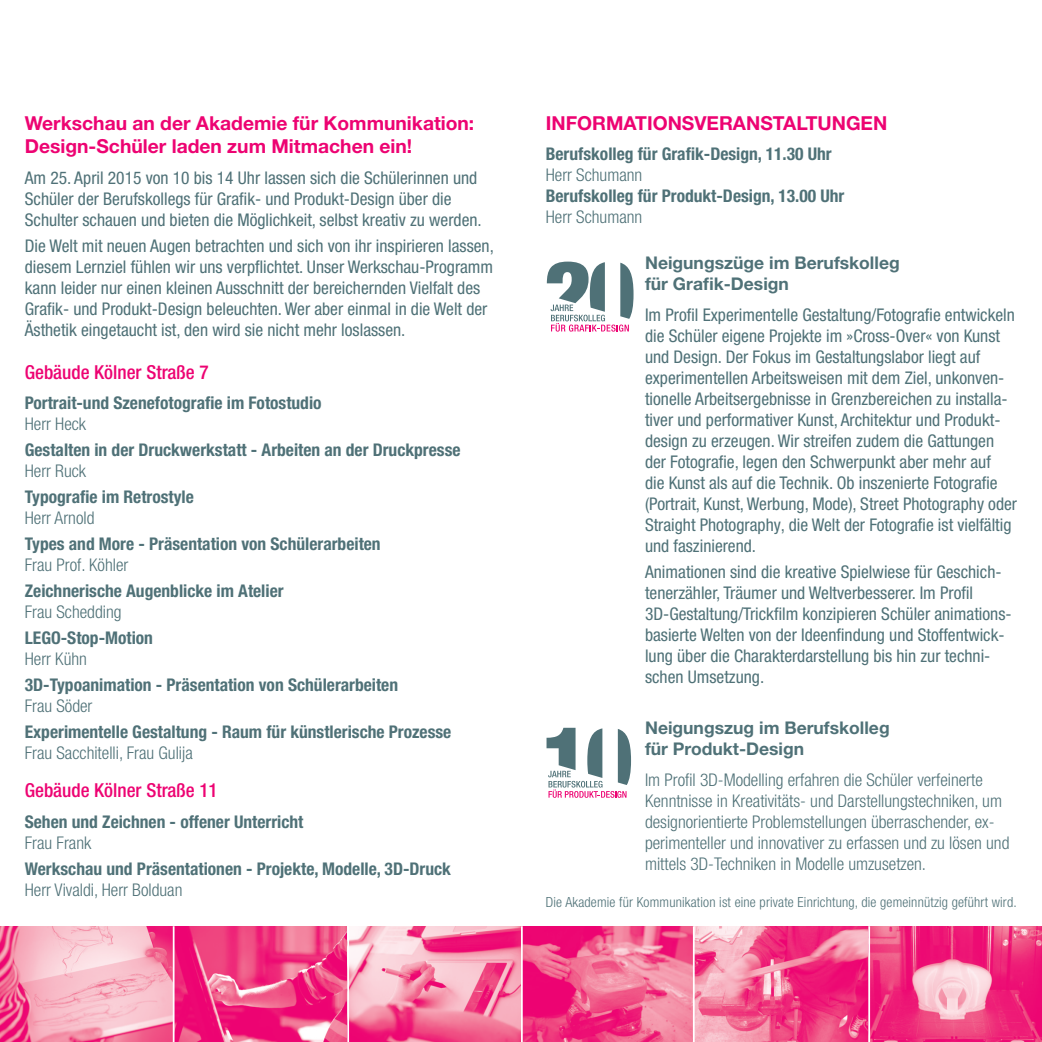
<style>
.page{position:relative;width:1042px;height:1042px;background:#fff}
.page>*{position:absolute;margin:0;border:0;box-sizing:border-box;transform-origin:0 0}
.t1{font:700 19.25px/23.1px "Helvetica Neue LT Pro";color:#ed0372}
.t2{font:500 condensed 19.25px "Helvetica Neue LT Pro";color:#ed0372}
.t3{font:condensed 17.5px/21px "Helvetica Neue LT Pro";color:#4f7177}
.t4{font:700 condensed 17.5px "Helvetica Neue LT Pro";color:#4f7177}
.t5{font:300 condensed 17.5px/21px "Helvetica Neue LT Pro";color:#4f7177}
.t6{font:700 17.5px/21px "Helvetica Neue LT Pro";color:#4f7177}
.t7{font:300 condensed 14px "Helvetica Neue LT Pro";letter-spacing:.01em;color:#4f7177}
</style>
<div class="page">
<img style="left:0;top:926px;width:1042px;height:116px">
<svg style="left:546px;top:728px;width:85px;height:70px"></svg>
<svg style="left:547px;top:262px;width:86px;height:70px"></svg>
<hr style="left:173px;top:926px;width:1px;height:116px;background:#fff">
<hr style="left:347px;top:926px;width:2px;height:116px;background:#fff">
<hr style="left:521px;top:926px;width:2px;height:116px;background:#fff">
<hr style="left:693px;top:926px;width:1px;height:116px;background:#fff">
<hr style="left:868px;top:926px;width:2px;height:116px;background:#fff">
<p class="t1" style="left:25px;top:111px;width:451px">Werkschau an der Akademie für Kommunikation:<br>Design-Schüler laden zum Mitmachen ein!</p>
<p class="t3" style="left:25px;top:167px;width:458px">Am 25. April 2015 von 10 bis 14 Uhr lassen sich die Schülerinnen und<br>Schüler der Berufskollegs für Grafik- und Produkt-Design über die<br>Schulter schauen und bieten die Möglichkeit, selbst kreativ zu werden.</p>
<p class="t3" style="left:25px;top:235px;width:470px">Die Welt mit neuen Augen betrachten und sich von ihr inspirieren lassen, diesem Lernziel fühlen wir uns verpflichtet. Unser Werkschau-Programm kann leider nur einen kleinen Ausschnitt der bereichernden Vielfalt des Grafik- und Produkt-Design beleuchten. Wer aber einmal in die Welt der Ästhetik eingetaucht ist, den wird sie nicht mehr loslassen.</p>
<p class="t2" style="left:25px;top:360px;width:185px">Gebäude Kölner Straße 7</p>
<p class="t4" style="left:25px;top:393px;width:298px">Portrait-und Szenefotografie im Fotostudio</p>
<p class="t5" style="left:25px;top:414px;width:63px">Herr Heck</p>
<p class="t4" style="left:25px;top:440px;width:437px">Gestalten in der Druckwerkstatt - Arbeiten an der Druckpresse</p>
<p class="t5" style="left:25px;top:461px;width:63px">Herr Ruck</p>
<p class="t4" style="left:25px;top:487px;width:170px">Typografie im Retrostyle</p>
<p class="t5" style="left:25px;top:507px;width:71px">Herr Arnold</p>
<p class="t4" style="left:25px;top:534px;width:357px">Types and More - Präsentation von Schülerarbeiten</p>
<p class="t5" style="left:25px;top:554px;width:105px">Frau Prof. Köhler</p>
<p class="t4" style="left:25px;top:580px;width:260px">Zeichnerische Augenblicke im Atelier</p>
<p class="t5" style="left:25px;top:601px;width:98px">Frau Schedding</p>
<p class="t4" style="left:25px;top:627px;width:130px">LEGO-Stop-Motion</p>
<p class="t5" style="left:25px;top:648px;width:64px">Herr Kühn</p>
<p class="t4" style="left:25px;top:674px;width:375px">3D-Typoanimation - Präsentation von Schülerarbeiten</p>
<p class="t5" style="left:25px;top:695px;width:69px">Frau Söder</p>
<p class="t4" style="left:25px;top:721px;width:428px">Experimentelle Gestaltung - Raum für künstlerische Prozesse</p>
<p class="t5" style="left:25px;top:742px;width:169px">Frau Sacchitelli, Frau Gulija</p>
<p class="t2" style="left:25px;top:779px;width:194px">Gebäude Kölner Straße 11</p>
<p class="t4" style="left:25px;top:811px;width:280px">Sehen und Zeichnen - offener Unterricht</p>
<p class="t5" style="left:25px;top:832px;width:68px">Frau Frank</p>
<p class="t4" style="left:25px;top:858px;width:428px">Werkschau und Präsentationen - Projekte, Modelle, 3D-Druck</p>
<p class="t5" style="left:25px;top:879px;width:159px">Herr Vivaldi, Herr Bolduan</p>
<p class="t1" style="left:546px;top:111px;width:343px">INFORMATIONSVERANSTALTUNGEN</p>
<p class="t4" style="left:546px;top:144px;width:287px">Berufskolleg für Grafik-Design, 11.30 Uhr</p>
<p class="t5" style="left:546px;top:165px;width:98px">Herr Schumann</p>
<p class="t4" style="left:546px;top:186px;width:300px">Berufskolleg für Produkt-Design, 13.00 Uhr</p>
<p class="t5" style="left:546px;top:207px;width:98px">Herr Schumann</p>
<p class="t6" style="left:645px;top:252px;width:256px">Neigungszüge im Berufskolleg für Grafik-Design</p>
<p class="t3" style="left:645px;top:304px;width:374px">Im Profil Experimentelle Gestaltung/Fotografie entwickeln die Schüler eigene Projekte im »Cross-Over« von Kunst und Design. Der Fokus im Gestaltungslabor liegt auf experimentellen Arbeitsweisen mit dem Ziel, unkonven&shy;tionelle Arbeitsergebnisse in Grenzbereichen zu installa&shy;tiver und performativer Kunst, Architektur und Produkt&shy;design zu erzeugen. Wir streifen zudem die Gattungen der Fotografie, legen den Schwerpunkt aber mehr auf<br>die Kunst als auf die Technik. Ob inszenierte Fotografie (Portrait, Kunst, Werbung, Mode), Street Photography oder Straight Photography, die Welt der Fotografie ist vielfältig und faszinierend.</p>
<p class="t3" style="left:645px;top:561px;width:368px">Animationen sind die kreative Spielwiese für Geschich&shy;tenerzähler, Träumer und Weltverbesserer. Im Profil 3D-Gestaltung/Trickfilm konzipieren Schüler animations&shy;basierte Welten von der Ideenfindung und Stoffentwick&shy;lung über die Charakterdarstellung bis hin zur techni&shy;schen Umsetzung.</p>
<p class="t6" style="left:645px;top:717px;width:246px">Neigungszug im Berufskolleg für Produkt-Design</p>
<p class="t5" style="left:645px;top:769px;width:366px">Im Profil 3D-Modelling erfahren die Schüler verfeinerte Kenntnisse in Kreativitäts- und Darstellungstechniken, um designorientierte Problemstellungen überraschender, ex&shy;perimenteller und innovativer zu erfassen und zu lösen und mittels 3D-Techniken in Modelle umzusetzen.</p>
<p class="t7" style="left:546px;top:893px;width:472px">Die Akademie für Kommunikation ist eine private Einrichtung, die gemeinnützig geführt wird.</p>
</div>
